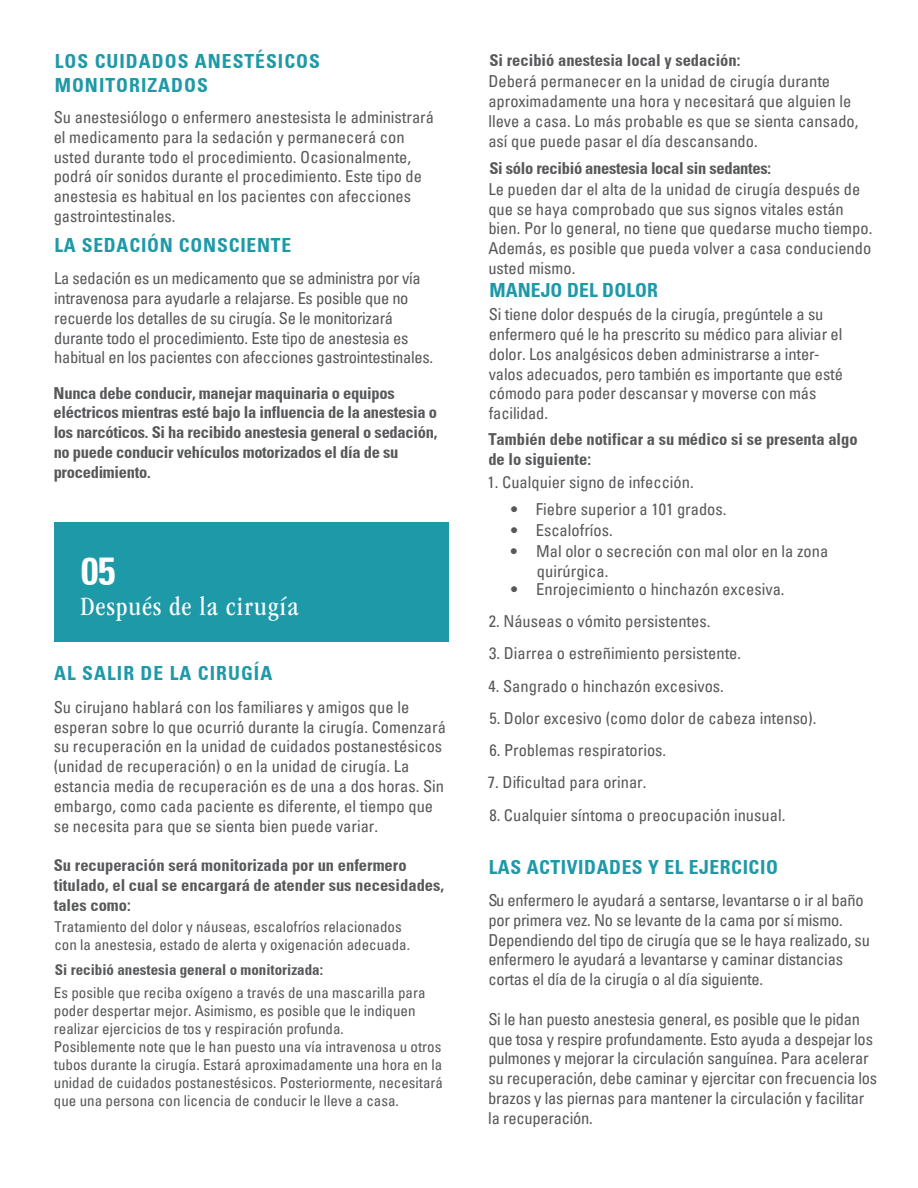
<style>
.page{position:relative;width:918px;height:1188px;background:#fff}
.page>*{position:absolute;margin:0;border:0;box-sizing:border-box;transform-origin:0 0}
.t1{font:700 condensed 39px "Univers";color:#fff}
.t2{font:condensed 27px "ITC Garamond Std";letter-spacing:.045em;color:#fff}
.t3{font:700 condensed 19.5px/23.4px "Univers";letter-spacing:.04em;color:#1e99a8}
.t4{font:700 condensed 19.5px "Univers";letter-spacing:.005em;color:#1e99a8}
.t5{font:condensed 16.5px/19.8px "Univers";color:#57585a}
.t6{font:700 condensed 16.5px/19.8px "Univers";letter-spacing:-.015em;color:#57585a}
.t7{font:condensed 15px/18px "Univers";color:#57585a}
.t8{font:700 condensed 15px "Univers";color:#57585a}
</style>
<div class="page">
<div style="left:54px;top:523px;width:395px;height:119px;background:#1e99a8"></div>
<p class="t3" style="left:55px;top:49px;width:267px">LOS CUIDADOS AN ESTÉSICOS<br>MONITORIZADOS</p>
<p class="t5" style="left:54px;top:107px;width:382px">Su anestesiólogo o enfermero anestesista le administrará el medicamento para la sedación y permanecerá con usted durante todo el procedimiento. Ocasionalmente, podrá oír sonidos durante el procedimiento. Este tipo de anestesia es habitual en los pacientes con afecciones gastrointestinales.</p>
<p class="t3" style="left:54px;top:233px;width:238px">LA SEDACIÓN CONSCIENTE</p>
<p class="t5" style="left:54px;top:268px;width:381px">La sedación es un medicamento que se administra por vía intravenosa para ayudarle a relajarse. Es posible que no recuerde los detalles de su cirugía. Se le monitorizará durante todo el procedimiento. Este tipo de anestesia es habitual en los pacientes con afecciones gastrointestinales.</p>
<p class="t6" style="left:54px;top:383px;width:385px">Nunca debe conducir, manejar maquinaria o equipos eléctricos mientras esté bajo la influencia de la anestesia o los narcóticos. Si ha recibido anestesia general o sedación, no puede conducir vehículos motorizados el día de su procedimiento.</p>
<h1 class="t1" style="left:81px;top:547px;width:36px">05</h1>
<h2 class="t2" style="left:80px;top:592px;width:220px">Después de la cirugía</h2>
<p class="t3" style="left:54px;top:662px;width:220px">AL SALIR DE LA CIRUGÍA</p>
<p class="t5" style="left:54px;top:697px;width:394px">Su cirujano hablará con los familiares y amigos que le esperan sobre lo que ocurrió durante la cirugía. Comenzará su recuperación en la unidad de cuidados postanestésicos (unidad de recuperación) o en la unidad de cirugía. La estancia media de recuperación es de una a dos horas. Sin embargo, como cada paciente es diferente, el tiempo que se necesita para que se sienta bien puede variar.</p>
<p class="t6" style="left:54px;top:855px;width:392px">Su recuperación será monitorizada por un enfermero titulado, el cual se encargará de atender sus necesidades, tales como:</p>
<p class="t7" style="left:54px;top:918px;width:357px">Tratamiento del dolor y náuseas, escalofríos relacionados con la anestesia, estado de alerta y oxigenación adecuada.</p>
<p class="t8" style="left:55px;top:961px;width:270px">Si recibió anestesia general o monitorizada:</p>
<p class="t7" style="left:54px;top:983px;width:391px">Es posible que reciba oxígeno a través de una mascarilla para poder despertar mejor. Asimismo, es posible que le indiquen realizar ejercicios de tos y respiración profunda.<br>Posiblemente note que le han puesto una vía intravenosa u otros tubos durante la cirugía. Estará aproximadamente una hora en la unidad de cuidados postanestésicos. Posteriormente, necesitará que una persona con licencia de conducir le lleve a casa.</p>
<p class="t6" style="left:489px;top:51px;width:253px">Si recibió anestesia local y sedación:</p>
<p class="t5" style="left:488px;top:71px;width:372px">Deberá permanecer en la unidad de cirugía durante aproximadamente una hora y necesitará que alguien le lleve a casa. Lo más probable es que se sienta cansado, así que puede pasar el día descansando.</p>
<p class="t6" style="left:489px;top:158px;width:283px">Si sólo recibió anestesia local sin sedantes:</p>
<p class="t5" style="left:488px;top:179px;width:386px">Le pueden dar el alta de la unidad de cirugía después de que se haya comprobado que sus signos vitales están bien. Por lo general, no tiene que quedarse mucho tiempo.<br>Además, es posible que pueda volver a casa conduciendo usted mismo.</p>
<p class="t4" style="left:489px;top:278px;width:170px">MANEJO DEL DOLOR</p>
<p class="t5" style="left:489px;top:304px;width:356px">Si tiene dolor después de la cirugía, pregúntele a su enfermero qué le ha prescrito su médico para aliviar el dolor. Los analgésicos deben administrarse a inter&shy;valos adecuados, pero también es importante que esté cómodo para poder descansar y moverse con más facilidad.</p>
<p class="t6" style="left:488px;top:430px;width:371px">También debe notificar a su médico si se presenta algo de lo siguiente:</p>
<p class="t5" style="left:488px;top:471px;width:208px">1. Cualquier signo de infección.</p>
<p class="t5" style="left:511px;top:499px;width:217px">• Fiebre superior a 101 grados.</p>
<p class="t5" style="left:511px;top:520px;width:103px">• Escalofríos.</p>
<p class="t5" style="left:511px;top:541px;width:319px">• Mal olor o secreción con mal olor en la zona</p>
<p class="t5" style="left:512px;top:579px;width:275px">• Enrojecimiento o hinchazón excesiva.</p>
<p class="t5" style="left:489px;top:611px;width:223px">2. Náuseas o vómito persistentes.</p>
<p class="t5" style="left:489px;top:643px;width:253px">3. Diarrea o estreñimiento persistente.</p>
<p class="t5" style="left:488px;top:675px;width:237px">4. Sangrado o hinchazón excesivos.</p>
<p class="t5" style="left:489px;top:708px;width:329px">5. Dolor excesivo (como dolor de cabeza intenso).</p>
<p class="t5" style="left:489px;top:740px;width:178px">6. Problemas respiratorios.</p>
<p class="t5" style="left:488px;top:772px;width:160px">7. Dificultad para orinar.</p>
<p class="t5" style="left:489px;top:804px;width:297px">8. Cualquier síntoma o preocupación inusual.</p>
<p class="t5" style="left:537px;top:561px;width:73px">quirúrgica.</p>
<p class="t3" style="left:489px;top:855px;width:291px">LAS ACTIVIDADES Y EL EJERCICIO</p>
<p class="t5" style="left:488px;top:890px;width:383px">Su enfermero le ayudará a sentarse, levantarse o ir al baño por primera vez. No se levante de la cama por sí mismo.<br>Dependiendo del tipo de cirugía que se le haya realizado, su enfermero le ayudará a levantarse y caminar distancias cortas el día de la cirugía o al día siguiente.</p>
<p class="t5" style="left:488px;top:1009px;width:390px">Si le han puesto anestesia general, es posible que le pidan que tosa y respire profundamente. Esto ayuda a despejar los pulmones y mejorar la circulación sanguínea. Para acelerar su recuperación, debe caminar y ejercitar con frecuencia los brazos y las piernas para mantener la circulación y facilitar la recuperación.</p>
</div>
